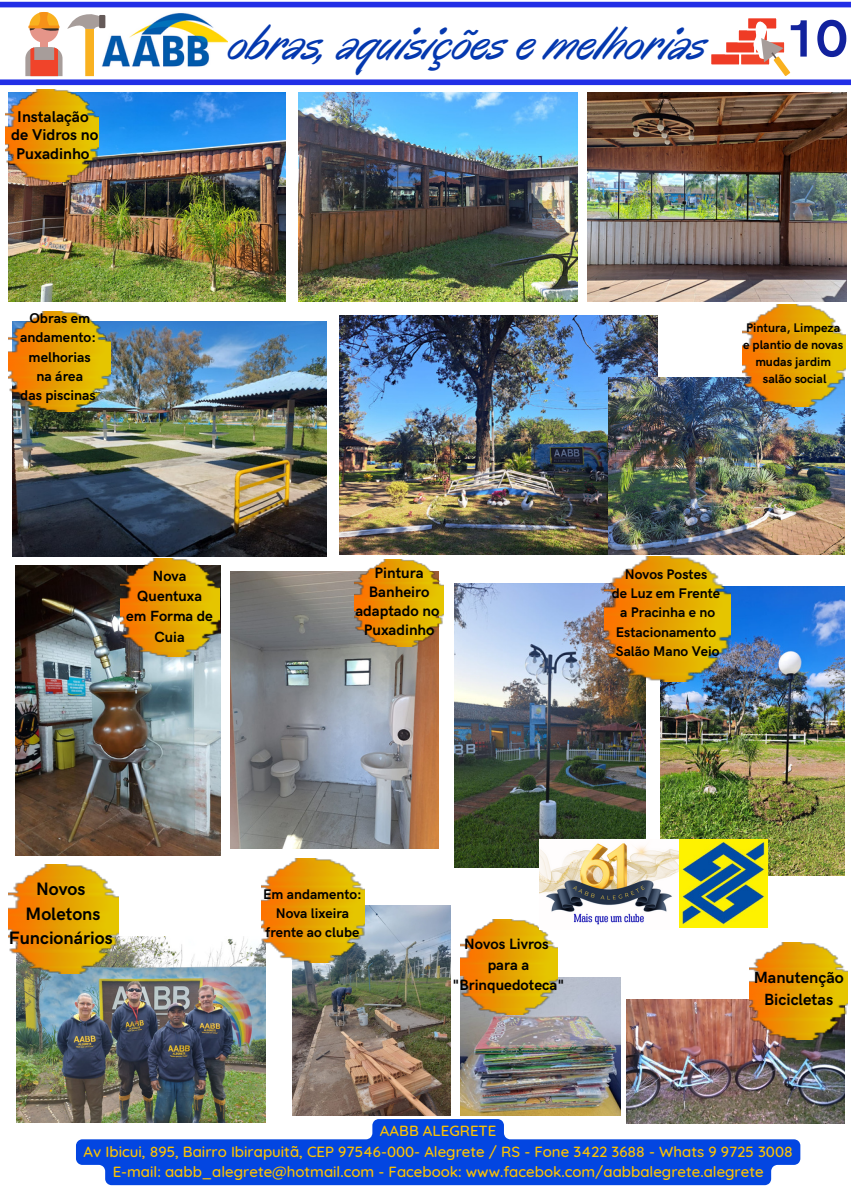
<style>
.page{position:relative;width:851px;height:1191px;background:#fff}
.page>*{position:absolute;margin:0;border:0;box-sizing:border-box;transform-origin:0 0}
.t1{font:700 52.5px "HK Grotesk";color:#12229d}
.t2{font:italic 48px "Oregano";letter-spacing:-.02em;color:#0438af}
.t3{font:700 18px "HK Grotesk";color:#000}
.t4{font:700 16.2px/22.4px "HK Grotesk";color:#000;text-align:center}
.t5{font:700 15.75px/18.6px "HK Grotesk";color:#000;text-align:center}
.t6{font:700 15.15px "HK Grotesk";color:#000}
.t7{font:500 15px "Quicksand";color:#fbc203}
.t8{font:700 15px "HK Grotesk";color:#000}
.t9{font:700 14.85px/20.2px "HK Grotesk";color:#000;text-align:center}
.t10{font:700 14.25px/19.4px "HK Grotesk";color:#000;text-align:center}
.t11{font:700 13.95px "HK Grotesk";color:#000}
.t12{font:700 12.45px "HK Grotesk";color:#000}
</style>
<div class="page">
<div style="left:30px;top:14px;width:29px;height:29px;background:#e59589;border-radius:50%"></div>
<div style="left:40px;top:42px;width:8px;height:7px;background:#e59589"></div>
<svg style="left:25px;top:47px;width:37px;height:29px"></svg>
<svg style="left:29px;top:12px;width:31px;height:21px"></svg>
<hr style="left:28px;top:26px;width:31px;height:2px;background:#f69119">
<div style="left:710px;top:53px;width:30px;height:12px;background:#ef3b25"></div>
<div style="left:709px;top:52px;width:32px;height:14px;border:2px solid #fff"></div>
<div style="left:740px;top:53px;width:30px;height:12px;background:#f0442a"></div>
<div style="left:739px;top:52px;width:32px;height:14px;border:2px solid #fff"></div>
<div style="left:725px;top:41px;width:30px;height:12px;background:#ef3b25"></div>
<div style="left:724px;top:40px;width:32px;height:14px;border:2px solid #fff"></div>
<div style="left:738px;top:29px;width:29px;height:12px;background:#ef3b25"></div>
<div style="left:737px;top:28px;width:31px;height:14px;border:2px solid #fff"></div>
<div style="left:747px;top:17px;width:30px;height:12px;background:#ef3b25"></div>
<div style="left:746px;top:17px;width:32px;height:13px;border:2px solid #fff"></div>
<svg style="left:753px;top:20px;width:37px;height:56px"></svg>
<img style="left:100px;top:13px;width:128px;height:54px">
<div style="left:99px;top:15px;width:6px;height:13px;background:#655a58"></div>
<svg style="left:67px;top:14px;width:32px;height:15px"></svg>
<div style="left:85px;top:29px;width:9px;height:47px;background:#f9b11f"></div>
<div style="left:0;top:79px;width:850px;height:6px;background:#222fe6"></div>
<div style="left:0;top:2px;width:850px;height:5px;background:#222fe6"></div>
<img style="left:9px;top:93px;width:277px;height:208px">
<img style="left:5px;top:90px;width:93px;height:92px">
<img style="left:339px;top:315px;width:319px;height:239px">
<img style="left:609px;top:378px;width:235px;height:176px">
<img style="left:742px;top:304px;width:103px;height:102px">
<img style="left:13px;top:321px;width:314px;height:235px">
<img style="left:9px;top:311px;width:101px;height:101px">
<img style="left:626px;top:999px;width:218px;height:124px">
<img style="left:749px;top:942px;width:98px;height:96px">
<img style="left:16px;top:935px;width:250px;height:187px">
<img style="left:230px;top:571px;width:209px;height:277px">
<img style="left:354px;top:559px;width:89px;height:87px">
<img style="left:8px;top:864px;width:110px;height:109px">
<img style="left:660px;top:587px;width:184px;height:288px">
<img style="left:460px;top:976px;width:160px;height:139px">
<img style="left:460px;top:919px;width:97px;height:95px">
<img style="left:15px;top:565px;width:205px;height:290px">
<img style="left:678px;top:839px;width:89px;height:88px">
<img style="left:120px;top:558px;width:99px;height:98px">
<img style="left:292px;top:905px;width:158px;height:210px">
<img style="left:262px;top:858px;width:102px;height:104px">
<img style="left:299px;top:92px;width:278px;height:209px">
<img style="left:588px;top:93px;width:258px;height:208px">
<img style="left:454px;top:583px;width:191px;height:284px">
<img style="left:540px;top:839px;width:138px;height:90px">
<img style="left:604px;top:556px;width:126px;height:125px">
<svg style="left:76px;top:1118px;width:724px;height:66px;fill:#0346e1"></svg>
<p class="t5" style="left:17px;top:107px;width:73px">Instalação</p>
<p class="t5" style="left:11px;top:126px;width:89px">de Vidros no<br>Puxadinho</p>
<p class="t10" style="left:20px;top:309px;width:78px">Obras em andamento:</p>
<p class="t10" style="left:29px;top:347px;width:64px">melhorias</p>
<p class="t10" style="left:37px;top:367px;width:48px">na área</p>
<p class="t10" style="left:20px;top:386px;width:77px">das piscinas</p>
<p class="t2" style="left:230px;top:14px;width:480px">obras, aquisições e melhorias</p>
<p class="t1" style="left:786px;top:9px;width:62px">10</p>
<p class="t12" style="left:746px;top:320px;width:96px">Pintura, Limpeza</p>
<p class="t12" style="left:743px;top:337px;width:102px">e plantio de novas</p>
<p class="t12" style="left:755px;top:354px;width:77px">mudas jardim</p>
<p class="t12" style="left:762px;top:371px;width:65px">salão social</p>
<p class="t9" style="left:137px;top:566px;width:66px">Nova<br>Quentuxa</p>
<p class="t9" style="left:126px;top:606px;width:88px">em Forma de<br>Cuia</p>
<p class="t6" style="left:374px;top:564px;width:51px">Pintura</p>
<p class="t6" style="left:369px;top:583px;width:62px">Banheiro</p>
<p class="t6" style="left:355px;top:602px;width:85px">adaptado no</p>
<p class="t6" style="left:364px;top:621px;width:72px">Puxadinho</p>
<p class="t11" style="left:625px;top:566px;width:84px">Novos Postes</p>
<p class="t11" style="left:611px;top:585px;width:110px">de Luz em Frente</p>
<p class="t11" style="left:620px;top:605px;width:96px">a Pracinha e no</p>
<p class="t11" style="left:615px;top:624px;width:102px">Estacionamento</p>
<p class="t11" style="left:616px;top:643px;width:105px">Salão Mano Veio</p>
<p class="t3" style="left:36px;top:878px;width:51px">Novos</p>
<p class="t3" style="left:26px;top:903px;width:76px">Moletons</p>
<p class="t3" style="left:9px;top:928px;width:105px">Funcionários</p>
<p class="t11" style="left:263px;top:886px;width:100px">Em andamento:</p>
<p class="t11" style="left:276px;top:905px;width:75px">Nova lixeira</p>
<p class="t11" style="left:265px;top:924px;width:95px">frente ao clube</p>
<p class="t8" style="left:464px;top:935px;width:86px">Novos Livros</p>
<p class="t8" style="left:487px;top:956px;width:43px">para a</p>
<p class="t8" style="left:452px;top:976px;width:113px">"Brinquedoteca"</p>
<p class="t4" style="left:753px;top:966px;width:92px">Manutenção<br>Bicicletas</p>
<p class="t7" style="left:380px;top:1121px;width:118px">AABB ALEGRETE</p>
<p class="t7" style="left:84px;top:1141px;width:710px">Av Ibicui, 895, Bairro Ibirapuitã, CEP 97546-000- Alegrete / RS - Fone 3422 3688 - Whats 9 9725 3008</p>
<p class="t7" style="left:113px;top:1161px;width:652px">E-mail: aabb_alegrete@hotmail.com - Facebook: www.facebok.com/aabbalegrete.alegrete</p>
</div>
